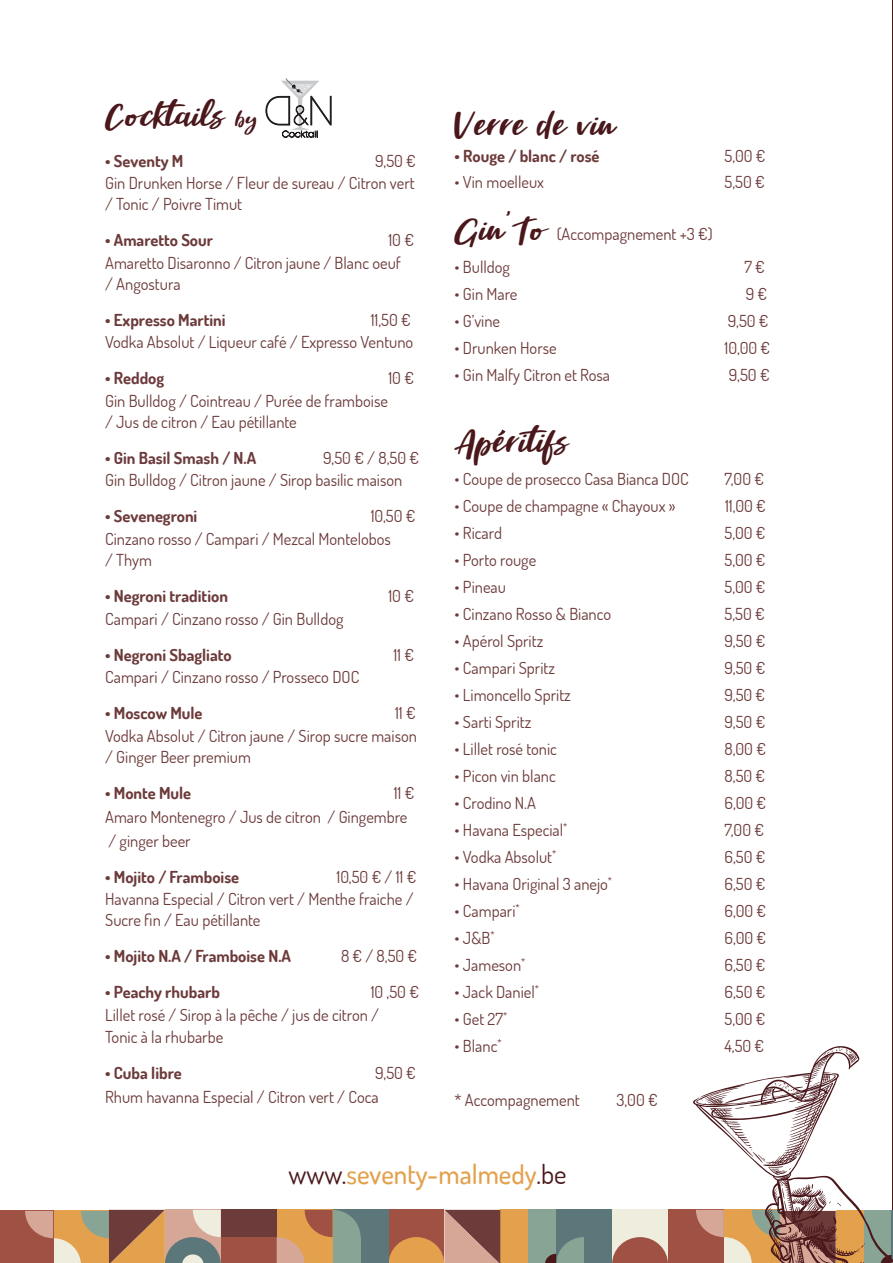
<style>
.page{position:relative;width:893px;height:1263px;background:#fff}
.page>*{position:absolute;margin:0;border:0;box-sizing:border-box;transform-origin:0 0}
.t1{font:45px "Batallion";color:#4a171b}
.t2{font:500 27px "Dosis";color:#e3a14d}
.t3{font:16.5px/22.5px "Dosis";color:#6c3a3a}
.t4{font:700 16.5px "Dosis";color:#6c3a3a}
.s1{font-size:28.5px}
.s2{font-weight:400;color:#4a171b}
</style>
<div class="page">
<hr style="left:892px;top:0;width:1px;height:1263px;background:#4a171b">
<div style="left:0;top:1211px;width:53px;height:52px;background:#9f5244"></div>
<div style="left:500px;top:1210px;width:28px;height:53px;background:#e3a14d"></div>
<div style="left:528px;top:1210px;width:28px;height:53px;background:#88a494"></div>
<div style="left:556px;top:1210px;width:56px;height:53px;background:#5c7779"></div>
<div style="left:612px;top:1210px;width:56px;height:53px;background:#efeddd"></div>
<div style="left:668px;top:1210px;width:56px;height:53px;background:#9f5244"></div>
<svg style="left:545px;top:1237px;width:123px;height:26px"></svg>
<div style="left:221px;top:1237px;width:56px;height:26px;background:#9f5244"></div>
<div style="left:221px;top:1210px;width:56px;height:27px;background:#6c3b3a"></div>
<svg style="left:388px;top:1210px;width:112px;height:53px;background:#ac7058"></svg>
<div style="left:333px;top:1210px;width:55px;height:53px;background:#5c7779"></div>
<svg style="left:277px;top:1210px;width:84px;height:53px;background:#b8966b"></svg>
<svg style="left:25px;top:1210px;width:196px;height:53px;background:#b7906f"></svg>
<svg style="left:693px;top:1046px;width:200px;height:217px"></svg>
<svg style="left:497px;top:429px;width:8px;height:7px"></svg>
<svg style="left:265px;top:78px;width:67px;height:59px"></svg>
<p class="t1" style="left:105px;top:85px;width:154px">Cocktails <span class="s1">by</span></p>
<p class="t4" style="left:105px;top:150px;width:80px">• Seventy M</p>
<p class="t3" style="left:105px;top:149px;width:312px;text-align:right">9,50 €<br>Gin Drunken Horse / Fleur de sureau / Citron vert</p>
<p class="t3" style="left:105px;top:193px;width:138px">/ Tonic / Poivre Timut</p>
<p class="t4" style="left:105px;top:230px;width:109px">• Amaretto Sour</p>
<p class="t3" style="left:105px;top:229px;width:310px;text-indent:283px">10 €<br>Amaretto Disaronno / Citron jaune / Blanc oeuf</p>
<p class="t3" style="left:105px;top:272px;width:77px">/ Angostura</p>
<p class="t4" style="left:105px;top:309px;width:122px">• Expresso Martini</p>
<p class="t3" style="left:105px;top:308px;width:310px;text-align:right">11,50 €<br>Vodka Absolut / Liqueur café / Expresso Ventuno</p>
<p class="t4" style="left:105px;top:368px;width:61px">• Reddog</p>
<p class="t3" style="left:388px;top:367px;width:27px">10 €</p>
<p class="t3" style="left:105px;top:390px;width:284px;line-height:21px">Gin Bulldog / Cointreau / Purée de framboise / Jus de citron / Eau pétillante</p>
<p class="t4" style="left:105px;top:447px;width:153px">• Gin Basil Smash / N.A</p>
<p class="t3" style="left:105px;top:446px;width:315px;text-indent:218px">9,50 € / 8,50 €<br>Gin Bulldog / Citron jaune / Sirop basilic maison</p>
<p class="t4" style="left:105px;top:506px;width:94px">• Sevenegroni</p>
<p class="t3" style="left:105px;top:505px;width:312px;text-indent:266px">10,50 €<br>Cinzano rosso / Campari / Mezcal Montelobos</p>
<p class="t3" style="left:105px;top:548px;width:48px">/ Thym</p>
<p class="t4" style="left:105px;top:585px;width:124px">• Negroni tradition</p>
<p class="t3" style="left:388px;top:584px;width:27px">10 €</p>
<p class="t3" style="left:105px;top:607px;width:240px">Campari / Cinzano rosso / Gin Bulldog</p>
<p class="t4" style="left:105px;top:644px;width:128px">• Negroni Sbagliato</p>
<p class="t3" style="left:393px;top:643px;width:22px">11 €</p>
<p class="t3" style="left:105px;top:665px;width:256px">Campari / Cinzano rosso / Prosseco DOC</p>
<p class="t4" style="left:105px;top:702px;width:99px">• Moscow Mule</p>
<p class="t3" style="left:105px;top:701px;width:313px;text-align:right">11 €<br>Vodka Absolut / Citron jaune / Sirop sucre maison</p>
<p class="t3" style="left:105px;top:745px;width:147px">/ Ginger Beer premium</p>
<p class="t4" style="left:105px;top:782px;width:88px">• Monte Mule</p>
<p class="t3" style="left:105px;top:780px;width:311px;line-height:24px;text-indent:289px">11 €<br>Amaro Montenegro / Jus de citron / Gingembre / ginger beer</p>
<p class="t4" style="left:105px;top:866px;width:135px">• Mojito / Framboise</p>
<p class="t3" style="left:105px;top:865px;width:313px;text-align:right">10,50 € / 11 €<br>Havanna Especial / Citron vert / Menthe fraiche /</p>
<p class="t3" style="left:105px;top:908px;width:157px">Sucre fin / Eau pétillante</p>
<p class="t4" style="left:105px;top:945px;width:187px">• Mojito N.A / Framboise N.A</p>
<p class="t3" style="left:341px;top:944px;width:78px">8 € / 8,50 €</p>
<p class="t4" style="left:105px;top:981px;width:116px">• Peachy rhubarb</p>
<p class="t3" style="left:105px;top:980px;width:315px;text-indent:266px">10 ,50 €<br>Lillet rosé / Sirop à la pêche / jus de citron /<br>Tonic à la rhubarbe</p>
<p class="t4" style="left:105px;top:1062px;width:78px">• Cuba libre</p>
<p class="t3" style="left:105px;top:1061px;width:312px;line-height:24px;text-indent:270px">9,50 €<br>Rhum havanna Especial / Citron vert / Coca</p>
<p class="t1" style="left:454px;top:94px;width:162px">Verre de vin</p>
<p class="t4" style="left:454px;top:146px;width:146px">• Rouge / blanc / rosé</p>
<p class="t3" style="left:724px;top:145px;width:42px">5,00 €</p>
<p class="t3" style="left:454px;top:170px;width:91px">• Vin moelleux</p>
<p class="t3" style="left:725px;top:170px;width:42px">5,50 €</p>
<p class="t1" style="left:454px;top:199px;width:92px">Gin’To</p>
<p class="t3" style="left:557px;top:223px;width:158px">(Accompagnement +3 €)</p>
<p class="t3" style="left:454px;top:256px;width:57px">• Bulldog</p>
<p class="t3" style="left:744px;top:256px;width:22px">7 €</p>
<p class="t3" style="left:454px;top:283px;width:64px">• Gin Mare</p>
<p class="t3" style="left:746px;top:283px;width:23px">9 €</p>
<p class="t3" style="left:454px;top:310px;width:47px">• G’vine</p>
<p class="t3" style="left:728px;top:310px;width:42px">9,50 €</p>
<p class="t3" style="left:454px;top:337px;width:104px">• Drunken Horse</p>
<p class="t3" style="left:725px;top:337px;width:47px">10,00 €</p>
<p class="t3" style="left:454px;top:364px;width:157px">• Gin Malfy Citron et Rosa</p>
<p class="t3" style="left:729px;top:364px;width:42px">9,50 €</p>
<p class="t1" style="left:454px;top:410px;width:115px">Aperitifs</p>
<p class="t3" style="left:454px;top:467px;width:236px">• Coupe de prosecco Casa Bianca DOC</p>
<p class="t3" style="left:725px;top:467px;width:41px">7,00 €</p>
<p class="t3" style="left:454px;top:494px;width:222px">• Coupe de champagne « Chayoux »</p>
<p class="t3" style="left:725px;top:494px;width:42px">11,00 €</p>
<p class="t3" style="left:454px;top:521px;width:49px">• Ricard</p>
<p class="t3" style="left:725px;top:521px;width:42px">5,00 €</p>
<p class="t3" style="left:454px;top:548px;width:83px">• Porto rouge</p>
<p class="t3" style="left:725px;top:548px;width:42px">5,00 €</p>
<p class="t3" style="left:454px;top:575px;width:53px">• Pineau</p>
<p class="t3" style="left:725px;top:575px;width:42px">5,00 €</p>
<p class="t3" style="left:454px;top:602px;width:158px">• Cinzano Rosso &amp; Bianco</p>
<p class="t3" style="left:725px;top:602px;width:42px">5,50 €</p>
<p class="t3" style="left:454px;top:629px;width:90px">• Apérol Spritz</p>
<p class="t3" style="left:725px;top:629px;width:42px">9,50 €</p>
<p class="t3" style="left:454px;top:656px;width:102px">• Campari Spritz</p>
<p class="t3" style="left:725px;top:656px;width:42px">9,50 €</p>
<p class="t3" style="left:454px;top:683px;width:118px">• Limoncello Spritz</p>
<p class="t3" style="left:725px;top:683px;width:42px">9,50 €</p>
<p class="t3" style="left:454px;top:710px;width:78px">• Sarti Spritz</p>
<p class="t3" style="left:725px;top:710px;width:42px">9,50 €</p>
<p class="t3" style="left:454px;top:737px;width:104px">• Lillet rosé tonic</p>
<p class="t3" style="left:725px;top:737px;width:43px">8,00 €</p>
<p class="t3" style="left:454px;top:764px;width:103px">• Picon vin blanc</p>
<p class="t3" style="left:725px;top:764px;width:42px">8,50 €</p>
<p class="t3" style="left:454px;top:791px;width:83px">• Crodino N.A</p>
<p class="t3" style="left:725px;top:791px;width:43px">6,00 €</p>
<p class="t3" style="left:454px;top:818px;width:114px">• Havana Especial<sup>*</sup></p>
<p class="t3" style="left:725px;top:818px;width:41px">7,00 €</p>
<p class="t3" style="left:454px;top:845px;width:103px">• Vodka Absolut<sup>*</sup></p>
<p class="t3" style="left:725px;top:845px;width:42px">6,50 €</p>
<p class="t3" style="left:455px;top:872px;width:159px">• Havana Original 3 anejo<sup>*</sup></p>
<p class="t3" style="left:725px;top:872px;width:42px">6,50 €</p>
<p class="t3" style="left:454px;top:899px;width:67px">• Campari<sup>*</sup></p>
<p class="t3" style="left:725px;top:899px;width:43px">6,00 €</p>
<p class="t3" style="left:455px;top:926px;width:41px">• J&amp;B<sup>*</sup></p>
<p class="t3" style="left:725px;top:926px;width:43px">6,00 €</p>
<p class="t3" style="left:454px;top:953px;width:72px">• Jameson<sup>*</sup></p>
<p class="t3" style="left:724px;top:953px;width:42px">6,50 €</p>
<p class="t3" style="left:455px;top:980px;width:86px">• Jack Daniel<sup>*</sup></p>
<p class="t3" style="left:725px;top:980px;width:42px">6,50 €</p>
<p class="t3" style="left:455px;top:1007px;width:54px">• Get 27<sup>*</sup></p>
<p class="t3" style="left:725px;top:1007px;width:42px">5,00 €</p>
<p class="t3" style="left:454px;top:1034px;width:49px">• Blanc<sup>*</sup></p>
<p class="t3" style="left:725px;top:1034px;width:41px">4,50 €</p>
<p class="t3" style="left:454px;top:1088px;width:127px">* Accompagnement</p>
<p class="t3" style="left:616px;top:1088px;width:43px">3,00 €</p>
<p class="t2" style="left:288px;top:1157px;width:280px"><span class="s2">www.</span>seventy-malmedy<span class="s2">.be</span></p>
</div>
